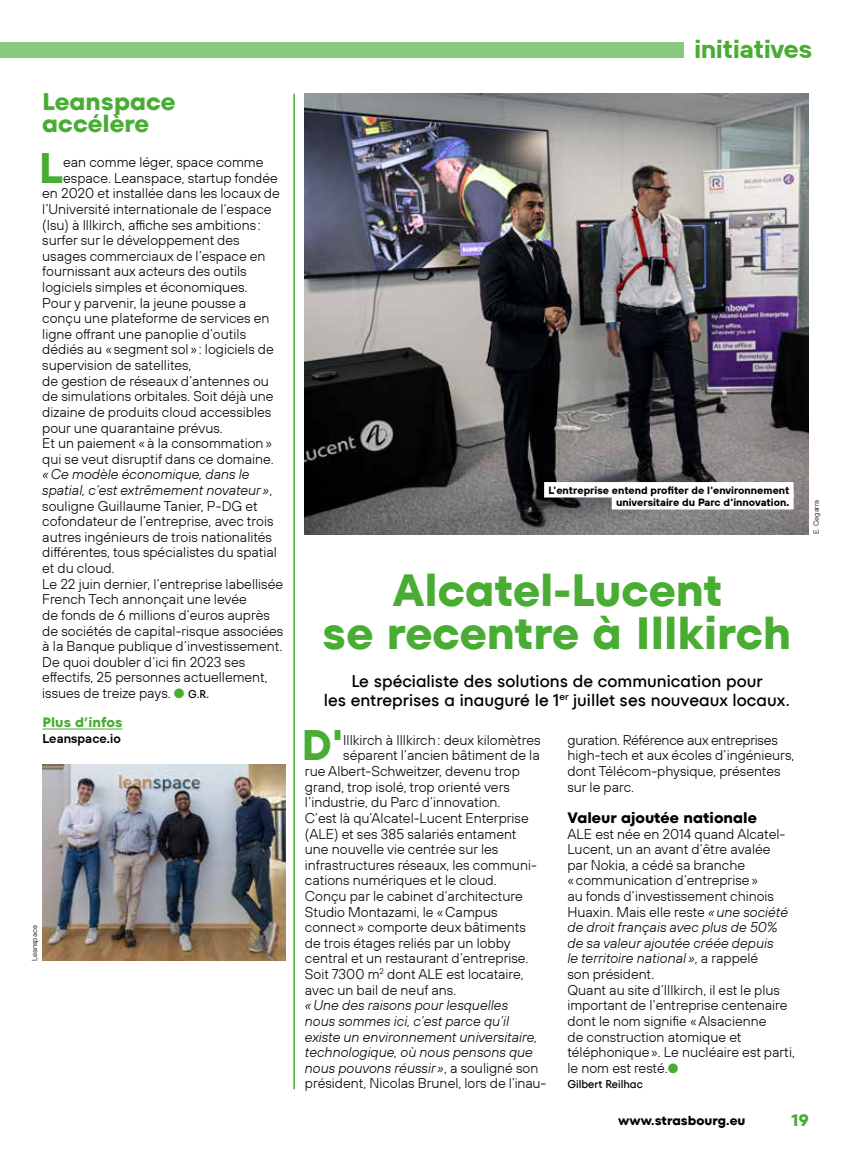
<style>
.page{position:relative;width:851px;height:1149px;background:#fff}
.page>*{position:absolute;margin:0;border:0;box-sizing:border-box;transform-origin:0 0}
.t1{font:700 45px/43.5px "TT Fors";color:#49ad33;text-align:center}
.t2{font:700 42.6px "TT Hoves";color:#49ad33}
.t3{font:italic 700 25.5px "TT Hoves";color:#49ad33}
.t4{font:700 24px/22.5px "TT Fors";color:#49ad33}
.t5{font:500 16.95px/18.5px "TT Fors";color:#000;text-align:center}
.t6{font:700 16.5px "TT Fors";color:#49ad33}
.t7{font:700 15px "TT Fors";color:#000}
.t8{font:300 14.1px/15.6px "TT Hoves";color:#000}
.t9{font:italic 300 14.1px/15.6px "TT Hoves";color:#000}
.t10{font:700 13.5px "TT Fors";color:#49ad33}
.t11{font:700 12.75px "TT Fors";color:#000}
.t12{font:600 12.75px "TT Hoves";color:#000}
.t13{font:500 11.25px "TT Fors";color:#000;scale:.95 1}
.t14{font:700 10.5px/12px "TT Hoves";color:#000;text-align:right}
.t15{font:300 7.5px "TT Hoves";color:#000}
.s1{font-style:italic}
.s2{color:#49ad33}
.s3{font-family:"TT Fors";font-weight:500;font-size:11.25px}
.s4{font-style:normal}
</style>
<div class="page">
<div style="left:0;top:42px;width:683px;height:16px;background:#89c97b"></div>
<hr style="left:293px;top:94px;width:2px;height:995px;background:#49ad33">
<img style="left:304px;top:94px;width:504px;height:440px">
<svg style="left:546px;top:480px;width:243px;height:37px;background:#706f70"></svg>
<div style="left:544px;top:482px;width:249px;height:15px;background:#fff"></div>
<div style="left:611px;top:494px;width:182px;height:15px;background:#fff"></div>
<img style="left:42px;top:764px;width:243px;height:196px">
<hr style="left:43px;top:728px;width:79px;height:1px;background:#49ad33">
<h3 class="t4" style="left:42px;top:90px;width:135px">Leanspace accélère</h3>
<h2 class="t2" style="left:39px;top:139px;width:25px">L</h2>
<p class="t8" style="left:63px;top:154px;width:202px">ean comme léger, space comme</p>
<p class="t8" style="left:63px;top:170px;width:216px">espace. Leanspace, startup fondée</p>
<p class="t8" style="left:42px;top:185px;width:239px">en 2020 et installée dans les locaux de</p>
<p class="t8" style="left:42px;top:201px;width:231px">l’Université internationale de l’espace</p>
<p class="t8" style="left:42px;top:216px;width:220px">(Isu) à Illkirch, affiche ses ambitions :</p>
<p class="t8" style="left:42px;top:232px;width:199px">surfer sur le développement des</p>
<p class="t8" style="left:42px;top:248px;width:225px">usages commerciaux de l’espace en</p>
<p class="t8" style="left:42px;top:263px;width:206px">fournissant aux acteurs des outils</p>
<p class="t8" style="left:42px;top:279px;width:206px">logiciels simples et économiques.</p>
<p class="t8" style="left:42px;top:294px;width:205px">Pour y parvenir, la jeune pousse a</p>
<p class="t8" style="left:42px;top:310px;width:229px">conçu une plateforme de services en</p>
<p class="t8" style="left:42px;top:326px;width:205px">ligne offrant une panoplie d’outils</p>
<p class="t8" style="left:42px;top:341px;width:233px">dédiés au « segment sol » : logiciels de</p>
<p class="t8" style="left:42px;top:357px;width:151px">supervision de satellites,</p>
<p class="t8" style="left:42px;top:372px;width:228px">de gestion de réseaux d’antennes ou</p>
<p class="t8" style="left:42px;top:388px;width:233px">de simulations orbitales. Soit déjà une</p>
<p class="t8" style="left:42px;top:404px;width:230px">dizaine de produits cloud accessibles</p>
<p class="t8" style="left:42px;top:419px;width:182px">pour une quarantaine prévus.</p>
<p class="t8" style="left:42px;top:435px;width:231px">Et un paiement «à la consommation»</p>
<p class="t8" style="left:42px;top:450px;width:233px">qui se veut disruptif dans ce domaine.</p>
<p class="t8" style="left:42px;top:466px;width:242px"><span class="s1">«Ce modèle économique, dans le spatial, c’est extrêmement novateur»</span>, souligne Guillaume Tanier, P-DG et cofondateur de l’entreprise, avec trois autres ingénieurs de trois nationalités différentes, tous spécialistes du spatial et du cloud.<br>Le 22 juin dernier, l’entreprise labellisée French Tech annonçait une levée<br>de fonds de 6 millions d’euros auprès de sociétés de capital-risque associées à la Banque publique d’investissement.<br>De quoi doubler d’ici fin 2023 ses effectifs, 25 personnes actuellement, issues de treize pays. <span class="s2">●</span> <span class="s3">G.R.</span></p>
<p class="t10" style="left:43px;top:713px;width:81px">Plus d’infos</p>
<p class="t12" style="left:43px;top:730px;width:80px">Leanspace.io</p>
<p class="t15" style="left:30px;top:960px;width:37px;rotate:-90deg">Leanspace</p>
<h3 class="t3" style="left:695px;top:32px;width:125px">initiatives</h3>
<p class="t14" style="left:548px;top:483px;width:243px">L'entreprise entend profiter de l'environnement universitaire du Parc d'innovation.</p>
<h1 class="t1" style="left:322px;top:567px;width:470px">Alcatel-Lucent<br>se recentre à Illkirch</h1>
<p class="t5" style="left:324px;top:672px;width:467px">Le spécialiste des solutions de communication pour<br>les entreprises a inauguré le 1<sup>er</sup> juillet ses nouveaux locaux.</p>
<h2 class="t2" style="left:302px;top:716px;width:43px">D'</h2>
<p class="t8" style="left:343px;top:731px;width:199px">Illkirch à Illkirch: deux kilomètres</p>
<p class="t8" style="left:343px;top:747px;width:198px">séparent l’ancien bâtiment de la</p>
<p class="t8" style="left:305px;top:762px;width:216px">rue Albert-Schweitzer, devenu trop</p>
<p class="t8" style="left:305px;top:778px;width:206px">grand, trop isolé, trop orienté vers</p>
<p class="t8" style="left:305px;top:794px;width:197px">l’industrie, du Parc d’innovation.</p>
<p class="t8" style="left:305px;top:809px;width:225px">C’est là qu’Alcatel-Lucent Enterprise</p>
<p class="t8" style="left:305px;top:825px;width:213px">(ALE) et ses 385 salariés entament</p>
<p class="t8" style="left:305px;top:840px;width:195px">une nouvelle vie centrée sur les</p>
<p class="t8" style="left:305px;top:856px;width:233px">infrastructures réseaux, les communi-</p>
<p class="t8" style="left:305px;top:872px;width:193px">cations numériques et le cloud.</p>
<p class="t8" style="left:305px;top:887px;width:219px">Conçu par le cabinet d’architecture</p>
<p class="t8" style="left:305px;top:903px;width:194px">Studio Montazami, le «Campus</p>
<p class="t8" style="left:305px;top:918px;width:222px">connect» comporte deux bâtiments</p>
<p class="t8" style="left:305px;top:934px;width:207px">de trois étages reliés par un lobby</p>
<p class="t8" style="left:305px;top:950px;width:225px">central et un restaurant d’entreprise.</p>
<p class="t8" style="left:305px;top:965px;width:220px">Soit 7300 m<sup>2</sup> dont ALE est locataire,</p>
<p class="t8" style="left:305px;top:981px;width:153px">avec un bail de neuf ans.</p>
<p class="t9" style="left:305px;top:996px;width:243px">«Une des raisons pour lesquelles<br>nous sommes ici, c’est parce qu’il existe un environnement universitaire, technologique, où nous pensons que nous pouvons réussir»<span class="s4">, a souligné son président, Nicolas Brunel, lors de l’inau-</span></p>
<p class="t8" style="left:567px;top:731px;width:228px">guration. Référence aux entreprises high-tech et aux écoles d’ingénieurs, dont Télécom-physique, présentes sur le parc.</p>
<p class="t7" style="left:567px;top:808px;width:191px">Valeur ajoutée nationale</p>
<p class="t8" style="left:567px;top:825px;width:229px">ALE est née en 2014 quand Alcatel-<br>Lucent, un an avant d’être avalée<br>par Nokia, a cédé sa branche «communication d’entreprise»<br>au fonds d’investissement chinois<br>Huaxin. Mais elle reste <span class="s1">«une société de droit français avec plus de 50% de sa valeur ajoutée créée depuis<br>le territoire national »</span>, a rappelé<br>son président.<br>Quant au site d’Illkirch, il est le plus important de l’entreprise centenaire dont le nom signifie «Alsacienne<br>de construction atomique et téléphonique». Le nucléaire est parti, le nom est resté.<span class="s2">●</span></p>
<p class="t13" style="left:567px;top:1077px;width:81px">Gilbert Reilhac</p>
<p class="t15" style="left:811px;top:534px;width:36px;rotate:-90deg">E. Cegarra</p>
<p class="t11" style="left:618px;top:1112px;width:129px">www.strasbourg.eu</p>
<p class="t6" style="left:791px;top:1109px;width:19px">19</p>
</div>
